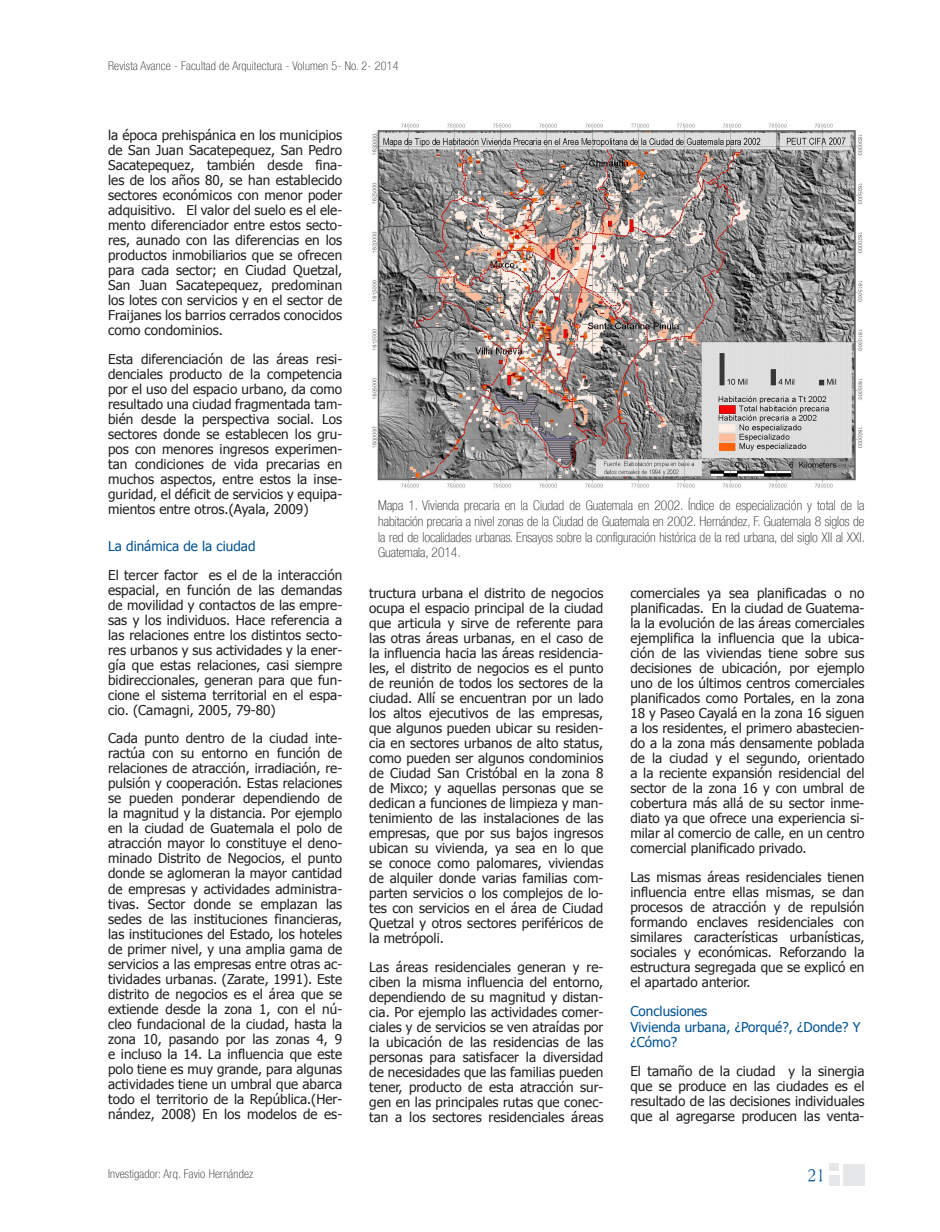
<style>
.page{position:relative;width:940px;height:1232px;background:#fff}
.page>*{position:absolute;margin:0;border:0;box-sizing:border-box;transform-origin:0 0}
.t1{font:18.75px "Sanford";color:#005294;scale:.8 1}
.Contenido{font:13.5px/15px "Tahoma";color:#231f20;text-align:justify}
.Contenido-2{font:100 condensed 13.5px/15.8px "Helvetica Neue LT Com";color:#231f20;text-align:justify}
.abstract{font:13.5px/15.6px "Tahoma";color:#005294}
.t2{font:100 condensed 12px "Helvetica Neue LT Com";letter-spacing:.02em;color:#231f20}
</style>
<div class="page">
<div style="left:843px;top:1163px;width:22px;height:22px;background:#e6e7e9"></div>
<div style="left:828px;top:1174px;width:11px;height:11px;background:#e6e7e9"></div>
<svg style="left:829px;top:1163px;width:10px;height:7px"></svg>
<img style="left:372px;top:123px;width:491px;height:365px">
<p class="t2" style="left:108px;top:59px;width:292px">Revista Avance - Facultad de Arquitectura - Volumen 5- No. 2- 2014</p>
<p class="Contenido" style="left:108px;top:127px;width:236px">la época prehispánica en los municipios de San Juan Sacatepequez, San Pedro Sacatepequez, también desde fina&shy;les de los años 80, se han establecido sectores económicos con menor poder adquisitivo. El valor del suelo es el ele&shy;mento diferenciador entre estos secto&shy;res, aunado con las diferencias en los productos inmobiliarios que se ofrecen para cada sector; en Ciudad Quetzal, San Juan Sacatepequez, predominan los lotes con servicios y en el sector de Fraijanes los barrios cerrados conocidos como condominios.</p>
<p class="Contenido" style="left:108px;top:350px;width:236px">Esta diferenciación de las áreas resi&shy;denciales producto de la competencia por el uso del espacio urbano, da como resultado una ciudad fragmentada tam&shy;bién desde la perspectiva social. Los sectores donde se establecen los gru&shy;pos con menores ingresos experimen&shy;tan condiciones de vida precarias en muchos aspectos, entre estos la inse&shy;guridad, el déficit de servicios y equipa&shy;mientos entre otros.(Ayala, 2009)</p>
<p class="abstract" style="left:108px;top:538px;width:149px">La dinámica de la ciudad</p>
<p class="Contenido" style="left:108px;top:566px;width:236px">El tercer factor es el de la interacción espacial, en función de las demandas de movilidad y contactos de las empre&shy;sas y los individuos. Hace referencia a las relaciones entre los distintos secto&shy;res urbanos y sus actividades y la ener&shy;gía que estas relaciones, casi siempre bidireccionales, generan para que fun&shy;cione el sistema territorial en el espa&shy;cio. (Camagni, 2005, 79-80)</p>
<p class="Contenido" style="left:108px;top:730px;width:236px">Cada punto dentro de la ciudad inte&shy;ractúa con su entorno en función de relaciones de atracción, irradiación, re&shy;pulsión y cooperación. Estas relaciones se pueden ponderar dependiendo de la magnitud y la distancia. Por ejemplo en la ciudad de Guatemala el polo de atracción mayor lo constituye el deno&shy;minado Distrito de Negocios, el punto donde se aglomeran la mayor cantidad de empresas y actividades administra&shy;tivas. Sector donde se emplazan las sedes de las instituciones financieras, las instituciones del Estado, los hoteles de primer nivel, y una amplia gama de servicios a las empresas entre otras ac&shy;tividades urbanas. (Zarate, 1991). Este distrito de negocios es el área que se extiende desde la zona 1, con el nú&shy;cleo fundacional de la ciudad, hasta la zona 10, pasando por las zonas 4, 9 e incluso la 14. La influencia que este polo tiene es muy grande, para algunas actividades tiene un umbral que abarca todo el territorio de la República.(Her&shy;nández, 2008) En los modelos de es-</p>
<p class="t2" style="left:108px;top:1166px;width:147px">Investigador: Arq. Favio Hernández</p>
<p class="Contenido-2" style="left:378px;top:497px;width:488px">Mapa 1. Vivienda precaria en la Ciudad de Guatemala en 2002. Índice de especialización y total de la habitación precaria a nivel zonas de la Ciudad de Guatemala en 2002. Hernández, F. Guatemala 8 siglos de la red de localidades urbanas. Ensayos sobre la configuración histórica de la red urbana, del siglo XII al XXI.<br>Guatemala, 2014.</p>
<p class="Contenido" style="left:369px;top:585px;width:236px">tructura urbana el distrito de negocios ocupa el espacio principal de la ciudad que articula y sirve de referente para las otras áreas urbanas, en el caso de la influencia hacia las áreas residencia&shy;les, el distrito de negocios es el punto de reunión de todos los sectores de la ciudad. Allí se encuentran por un lado los altos ejecutivos de las empresas, que algunos pueden ubicar su residen&shy;cia en sectores urbanos de alto status, como pueden ser algunos condominios de Ciudad San Cristóbal en la zona 8 de Mixco; y aquellas personas que se dedican a funciones de limpieza y man&shy;tenimiento de las instalaciones de las empresas, que por sus bajos ingresos ubican su vivienda, ya sea en lo que se conoce como palomares, viviendas de alquiler donde varias familias com&shy;parten servicios o los complejos de lo&shy;tes con servicios en el área de Ciudad Quetzal y otros sectores periféricos de la metrópoli.</p>
<p class="Contenido" style="left:369px;top:958px;width:236px">Las áreas residenciales generan y re&shy;ciben la misma influencia del entorno, dependiendo de su magnitud y distan&shy;cia. Por ejemplo las actividades comer&shy;ciales y de servicios se ven atraídas por la ubicación de las residencias de las personas para satisfacer la diversidad de necesidades que las familias pueden tener, producto de esta atracción sur&shy;gen en las principales rutas que conec&shy;tan a los sectores residenciales áreas</p>
<p class="Contenido" style="left:630px;top:585px;width:236px">comerciales ya sea planificadas o no planificadas. En la ciudad de Guatema&shy;la la evolución de las áreas comerciales ejemplifica la influencia que la ubica&shy;ción de las viviendas tiene sobre sus decisiones de ubicación, por ejemplo uno de los últimos centros comerciales planificados como Portales, en la zona 18 y Paseo Cayalá en la zona 16 siguen a los residentes, el primero abastecien&shy;do a la zona más densamente poblada de la ciudad y el segundo, orientado a la reciente expansión residencial del sector de la zona 16 y con umbral de cobertura más allá de su sector inme&shy;diato ya que ofrece una experiencia si&shy;milar al comercio de calle, en un centro comercial planificado privado.</p>
<p class="Contenido" style="left:630px;top:868px;width:236px">Las mismas áreas residenciales tienen influencia entre ellas mismas, se dan procesos de atracción y de repulsión formando enclaves residenciales con similares características urbanísticas, sociales y económicas. Reforzando la estructura segregada que se explicó en el apartado anterior.</p>
<p class="abstract" style="left:630px;top:1002px;width:232px">Conclusiones<br>Vivienda urbana, ¿Porqué?, ¿Donde? Y ¿Cómo?</p>
<p class="Contenido" style="left:630px;top:1062px;width:236px">El tamaño de la ciudad y la sinergia que se produce en las ciudades es el resultado de las decisiones individuales que al agregarse producen las venta-</p>
<h1 class="t1" style="left:808px;top:1164px;width:23px">21</h1>
</div>
